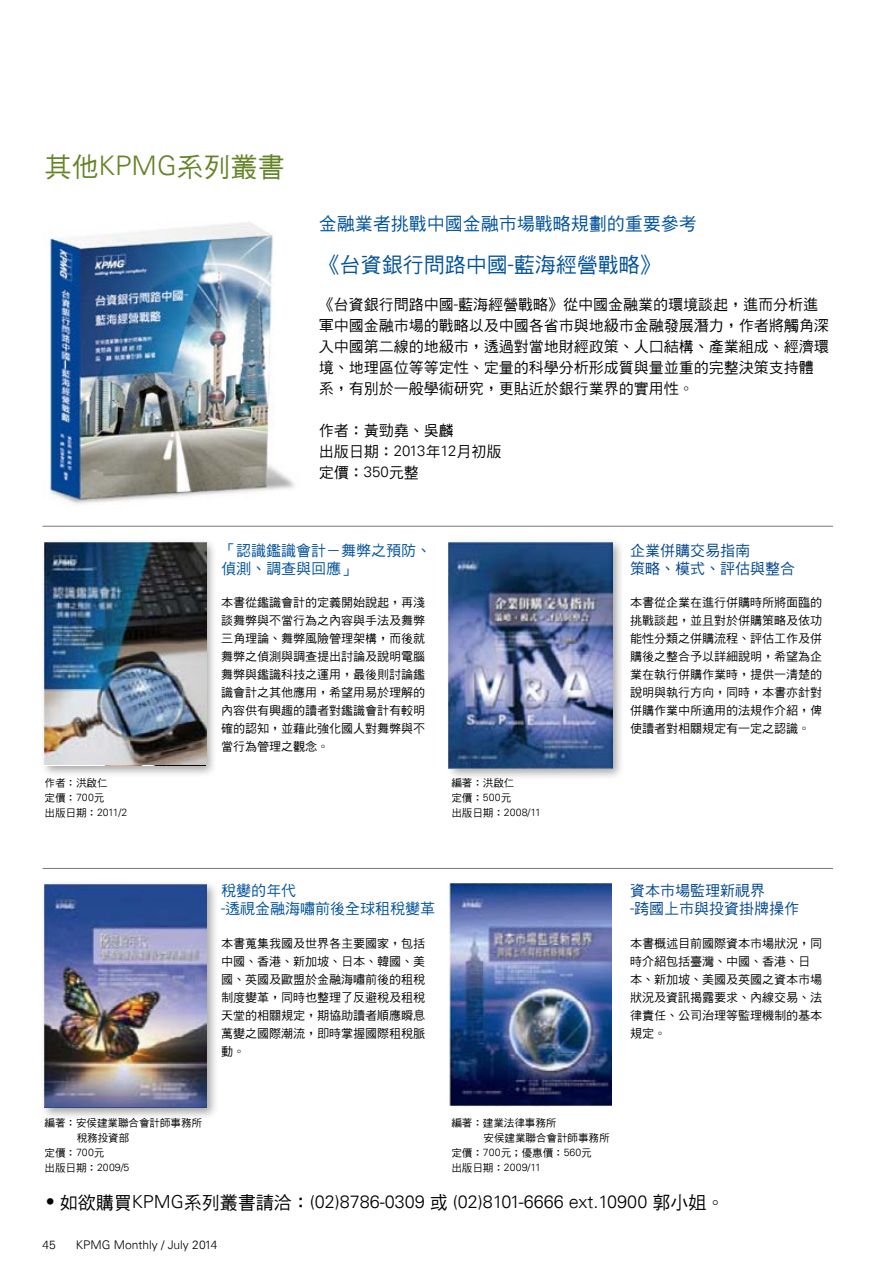
<style>
.page{position:relative;width:893px;height:1263px;background:#fff}
.page>*{position:absolute;margin:0;border:0;box-sizing:border-box;transform-origin:0 0}
.t1{font:27px "DF Hei Md HK BF";color:#648325}
.t2{font:21px "DF Hei Md HK BF";color:#00529b}
.t3{font:300 18px "Univers 45";color:#000}
.t4{font:18px "DF Hei Md HK BF";color:#00529b}
.t5{font:15px/21px "DF Hei Md HK BF";color:#000}
.t6{font:15px/18px "DF Hei Md HK BF";color:#00529b}
.t7{font:15px/18px "DF Hei Md HK BF";color:#00468f}
.t8{font:12px/18px "DF Hei Md HK BF";color:#000;text-align:justify}
.t9{font:300 12px "Univers 45";color:#000}
.t10{font:10.5px/15px "DF Hei Md HK BF";color:#000}
.t11{font:300 10.5px "Univers 45";color:#000}
.s1{font-family:"Univers 45";font-weight:300}
.s2{font-family:"DF Hei Md HK BF";font-weight:400}
</style>
<div class="page">
<div style="left:41px;top:538px;width:176px;height:240px;background:#000;opacity:.35"></div>
<div style="left:446px;top:538px;width:179px;height:243px;background:#000;opacity:.35"></div>
<div style="left:41px;top:880px;width:178px;height:240px;background:#000;opacity:.35"></div>
<img style="left:45px;top:884px;width:162px;height:223px">
<hr style="left:43px;top:868px;width:790px;height:1px;background:#5d6067">
<img style="left:49px;top:222px;width:245px;height:282px">
<hr style="left:43px;top:526px;width:790px;height:1px;background:#5d6067">
<img style="left:45px;top:543px;width:161px;height:222px">
<img style="left:448px;top:543px;width:164px;height:225px">
<img style="left:449px;top:884px;width:162px;height:222px">
<h1 class="t1" style="left:45px;top:154px;width:241px">其他<span class="s1">KPMG</span>系列叢書</h1>
<h3 class="t4" style="left:319px;top:214px;width:379px">金融業者挑戰中國金融市場戰略規劃的重要參考</h3>
<h2 class="t2" style="left:319px;top:254px;width:343px">《台資銀行問路中國<span class="s1">-</span>藍海經營戰略》</h2>
<p class="t5" style="left:319px;top:294px;width:511px">《台資銀行問路中國<span class="s1">-</span>藍海經營戰略》從中國金融業的環境談起，進而分析進軍中國金融市場的戰略以及中國各省市與地級市金融發展潛力，作者將觸角深入中國第二線的地級市，透過對當地財經政策、人口結構、產業組成、經濟環境、地理區位等等定性、定量的科學分析形成質與量並重的完整決策支持體系，有別於一般學術研究，更貼近於銀行業界的實用性。</p>
<p class="t5" style="left:319px;top:420px;width:184px">作者：黃勁堯、吳麟<br>出版日期：<span class="s1">2013</span>年<span class="s1">12</span>月初版定價：<span class="s1">350</span>元整</p>
<p class="t10" style="left:45px;top:775px;width:65px">作者：洪啟仁定價：<span class="s1">700</span>元</p>
<p class="t11" style="left:45px;top:806px;width:84px"><span class="s2">出版日期：</span>2011/2</p>
<p class="t6" style="left:221px;top:541px;width:212px">「認識鑑識會計－舞弊之預防、偵測、調查與回應」</p>
<p class="t8" style="left:221px;top:594px;width:206px">本書從鑑識會計的定義開始說起，再淺談舞弊與不當行為之內容與手法及舞弊三角理論、舞弊風險管理架構，而後就舞弊之偵測與調查提出討論及說明電腦舞弊與鑑識科技之運用，最後則討論鑑識會計之其他應用，希望用易於理解的內容供有興趣的讀者對鑑識會計有較明確的認知，並藉此強化國人對舞弊與不當行為管理之觀念。</p>
<p class="t10" style="left:451px;top:775px;width:64px">編著：洪啟仁定價：<span class="s1">500</span>元</p>
<p class="t11" style="left:451px;top:806px;width:91px"><span class="s2">出版日期：</span>2008/11</p>
<p class="t7" style="left:630px;top:541px;width:166px">企業併購交易指南<br>策略、模式、評估與整合</p>
<p class="t8" style="left:630px;top:594px;width:193px">本書從企業在進行併購時所將面臨的挑戰談起，並且對於併購策略及依功能性分類之併購流程、評估工作及併購後之整合予以詳細說明，希望為企業在執行併購作業時，提供一清楚的說明與執行方向，同時，本書亦針對併購作業中所適用的法規作介紹，俾使讀者對相關規定有一定之認識。</p>
<p class="t6" style="left:221px;top:882px;width:216px">稅變的年代<br><span class="s1">-</span>透視金融海嘯前後全球租稅變革</p>
<p class="t8" style="left:221px;top:934px;width:206px">本書蒐集我國及世界各主要國家，包括中國、香港、新加坡、日本、韓國、美國、英國及歐盟於金融海嘯前後的租稅制度變革，同時也整理了反避稅及租稅天堂的相關規定，期協助讀者順應瞬息萬變之國際潮流，即時掌握國際租稅脈動。</p>
<p class="t7" style="left:630px;top:882px;width:171px">資本市場監理新視界<br><span class="s1">-</span>跨國上市與投資掛牌操作</p>
<p class="t8" style="left:630px;top:934px;width:193px;text-align:left">本書概述目前國際資本市場狀況，同時介紹包括臺灣、中國、香港、日本、新加坡、美國及英國之資本市場狀況及資訊揭露要求、內線交易、法律責任、公司治理等監理機制的基本規定。</p>
<p class="t10" style="left:45px;top:1116px;width:159px">編著：安侯建業聯合會計師事務所</p>
<p class="t10" style="left:77px;top:1131px;width:54px">稅務投資部</p>
<p class="t10" style="left:45px;top:1146px;width:61px">定價：<span class="s1">700</span>元</p>
<p class="t11" style="left:45px;top:1161px;width:86px"><span class="s2">出版日期：</span>2009/5</p>
<p class="t10" style="left:451px;top:1116px;width:106px">編著：建業法律事務所</p>
<p class="t10" style="left:484px;top:1131px;width:127px">安侯建業聯合會計師事務所</p>
<p class="t10" style="left:451px;top:1146px;width:142px">定價：<span class="s1">700</span>元；優惠價：<span class="s1">560</span>元</p>
<p class="t11" style="left:451px;top:1161px;width:91px"><span class="s2">出版日期：</span>2009/11</p>
<h3 class="t3" style="left:46px;top:1191px;width:680px">• <span class="s2">如欲購買</span>KPMG<span class="s2">系列叢書請洽：</span>(02)8786-0309 <span class="s2">或</span> (02)8101-6666 ext.10900 <span class="s2">郭小姐。</span></h3>
<p class="t9" style="left:43px;top:1237px;width:15px">45</p>
<p class="t9" style="left:76px;top:1237px;width:143px">KPMG Monthly / July 2014</p>
</div>
